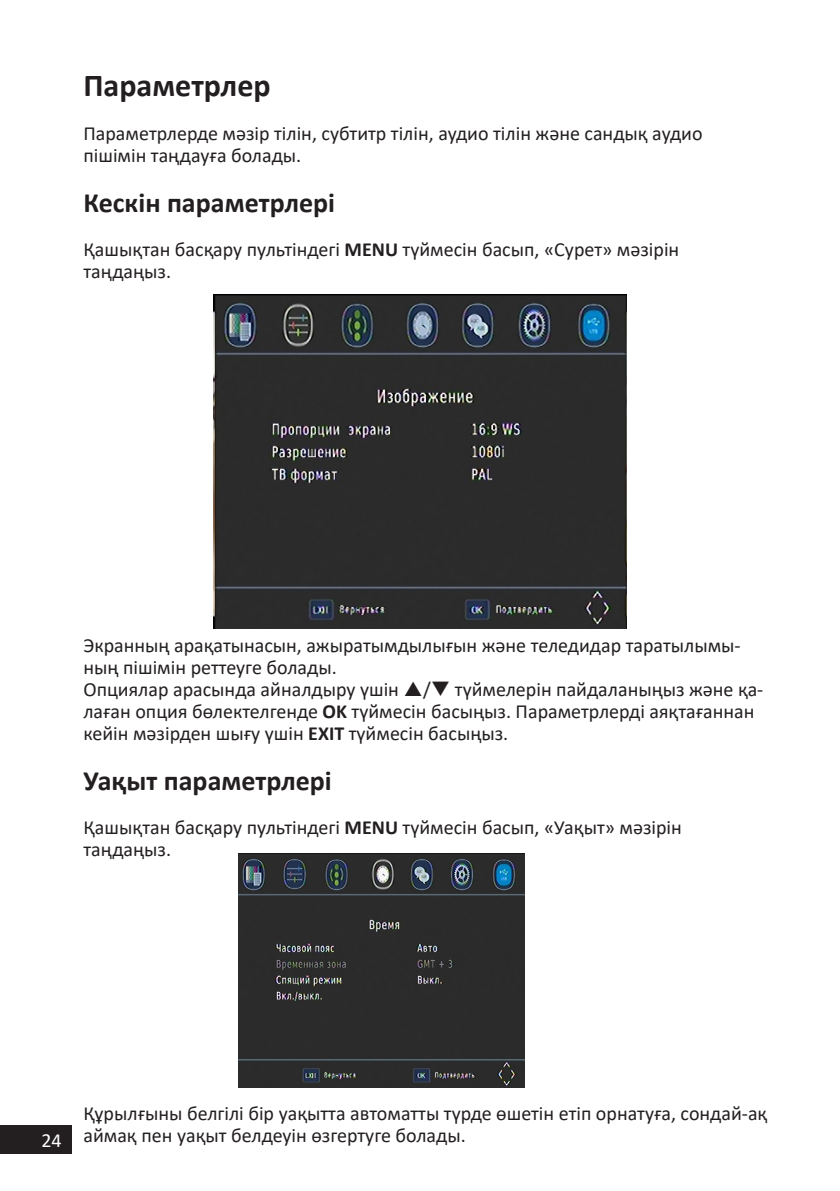
<style>
.page{position:relative;width:840px;height:1191px;background:#fff}
.page>*{position:absolute;margin:0;border:0;box-sizing:border-box;transform-origin:0 0}
.Заголовок_16{font:700 32px "Calibri";color:#231f20}
.Заголовок_14{font:700 28px "Calibri";color:#231f20}
.t1{font:20px/22px "Calibri";color:#231f20}
.t2{font:20px "Calibri";color:#fff}
.s1{font-weight:700}
</style>
<div class="page">
<div style="left:0;top:1125px;width:72px;height:29px;background:#231f20"></div>
<img style="left:213px;top:295px;width:413px;height:334px">
<img style="left:238px;top:853px;width:286px;height:234px">
<p class="Заголовок_16" style="left:83px;top:63px;width:189px">Параметрлер</p>
<p class="t1" style="left:83px;top:122px;width:620px">Параметрлерде мәзір тілін, субтитр тілін, аудио тілін және сандық аудио пішімін таңдауға болады.</p>
<p class="Заголовок_14" style="left:83px;top:183px;width:253px">Кескін параметрлері</p>
<p class="t1" style="left:83px;top:238px;width:597px">Қашықтан басқару пультіндегі <span class="s1">MENU</span> түймесін басып, «Сурет» мәзірін таңдаңыз.</p>
<p class="t1" style="left:83px;top:634px;width:658px">Экранның арақатынасын, ажыратымдылығын және теледидар таратылымы&shy;ның пішімін реттеуге болады.</p>
<p class="t1" style="left:83px;top:678px;width:681px">Опциялар арасында айналдыру үшін /❑ түймелерін пайдаланыңыз және қа&shy;лаған опция бөлектелгенде <span class="s1">OK</span> түймесін басыңыз. Параметрлерді аяқтағаннан кейін мәзірден шығу үшін <span class="s1">EXIT</span> түймесін басыңыз.</p>
<p class="Заголовок_14" style="left:83px;top:761px;width:250px">Уақыт параметрлері</p>
<p class="t1" style="left:83px;top:816px;width:599px">Қашықтан басқару пультіндегі <span class="s1">MENU</span> түймесін басып, «Уақыт» мәзірін таңдаңыз.</p>
<p class="t2" style="left:41px;top:1127px;width:22px">24</p>
<p class="t1" style="left:83px;top:1102px;width:685px">Құрылғыны белгілі бір уақытта автоматты түрде өшетін етіп орнатуға, сондай-ақ аймақ пен уақыт белдеуін өзгертуге болады.</p>
</div>
